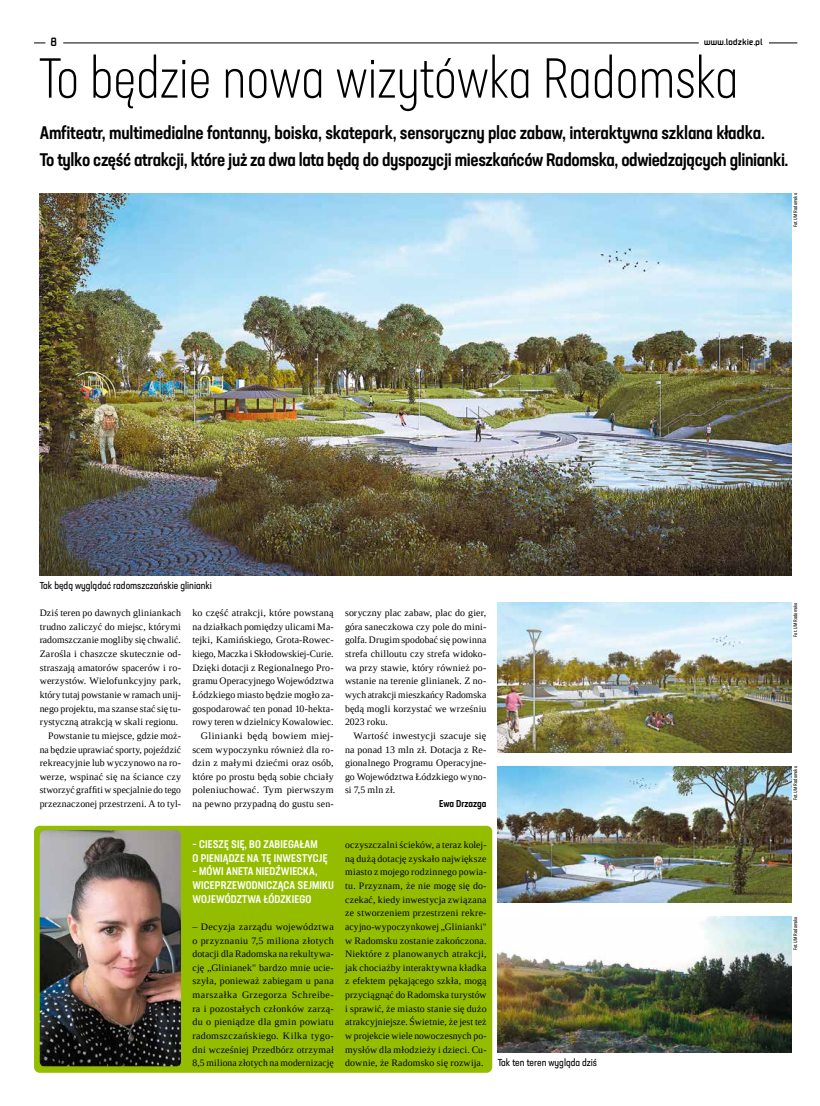
<style>
.page{position:relative;width:820px;height:1106px;background:#fff}
.page>*{position:absolute;margin:0;border:0;box-sizing:border-box;transform-origin:0 0}
.t1{font:300 56px "Neusa Next Std Compact";color:#000}
.t2{font:500 condensed 18px/27.3px "Neusa Next Std";letter-spacing:-.02em;color:#000}
.t3{font:12px "lodzer";color:#000}
.t4{font:500 condensed 11px/13.6px "Neusa Next Std";letter-spacing:.01em;color:#fff}
.t5{font:condensed 10px "Neusa Next Std";color:#000}
.t6{font:9.8px/13.6px "Tinos";letter-spacing:.015em;color:#000;text-align:justify}
.t7{font:500 condensed 9.8px "Neusa Next Std";color:#000}
.t8{font:9px "lodzer";color:#000}
.t9{font:condensed 5px "Neusa Next Std";color:#000}
</style>
<div class="page">
<hr style="left:34px;top:43px;width:763px;height:1px;background:#000">
<hr style="left:698px;top:40px;width:70px;height:4px;background:#fff">
<div style="left:45px;top:39px;width:18px;height:7px;background:#fff"></div>
<img style="left:497px;top:916px;width:294px;height:136px">
<img style="left:40px;top:193px;width:751px;height:382px">
<img style="left:497px;top:602px;width:294px;height:150px">
<img style="left:497px;top:766px;width:294px;height:136px">
<div style="left:34px;top:825px;width:458px;height:247px;background:#95bd00;border-radius:6px"></div>
<img style="left:40px;top:830px;width:141px;height:236px">
<p class="t3" style="left:51px;top:35px;width:8px">8</p>
<p class="t8" style="left:704px;top:37px;width:60px">www.lodzkie.pl</p>
<h1 class="t1" style="left:40px;top:44px;width:700px">To będzie nowa wizytówka Radomska</h1>
<h2 class="t2" style="left:40px;top:118px;width:750px">Amfiteatr, multimedialne fontanny, boiska, skatepark, sensoryczny plac zabaw, interaktywna szklana kładka.<br>To tylko część atrakcji, które już za dwa lata będą do dyspozycji mieszkańców Radomska, odwiedzających glinianki.</h2>
<p class="t5" style="left:40px;top:579px;width:174px">Tak będą wyglądać radomszczańskie glinianki</p>
<p class="t6" style="left:40px;top:606px;width:143px;text-align:right">Dziś teren po dawnych gliniankach trudno zaliczyć do miejsc, którymi radomszczanie mogliby się chwalić.<br>Zarośla i chaszcze skutecznie od&shy;straszają amatorów spacerów i ro&shy;werzystów. Wielofunkcyjny park, który tutaj powstanie w ramach unij&shy;nego projektu, ma szanse stać się tu&shy;rystyczną atrakcją w skali regionu.<br>Powstanie tu miejsce, gdzie moż&shy;na będzie uprawiać sporty, pojeździć rekreacyjnie lub wyczynowo na ro&shy;werze, wspinać się na ściance czy stworzyć graffiti w specjalnie do tego przeznaczonej przestrzeni. A to tyl-</p>
<p class="t6" style="left:192px;top:606px;width:143px;text-align:right">ko część atrakcji, które powstaną na działkach pomiędzy ulicami Ma&shy;tejki, Kamińskiego, Grota-Rowec&shy;kiego, Maczka i Skłodowskiej-Curie.<br>Dzięki dotacji z Regionalnego Pro&shy;gramu Operacyjnego Województwa Łódzkiego miasto będzie mogło za&shy;gospodarować ten ponad 10-hekta&shy;rowy teren w dzielnicy Kowalowiec.<br>Glinianki będą bowiem miej&shy;scem wypoczynku również dla ro&shy;dzin z małymi dziećmi oraz osób, które po prostu będą sobie chciały poleniuchować. Tym pierwszym na pewno przypadną do gustu sen-</p>
<p class="t6" style="left:345px;top:606px;width:143px">soryczny plac zabaw, plac do gier, góra saneczkowa czy pole do mini&shy;golfa. Drugim spodobać się powinna strefa chilloutu czy strefa widoko&shy;wa przy stawie, który również po&shy;wstanie na terenie glinianek. Z no&shy;wych atrakcji mieszkańcy Radomska będą mogli korzystać we wrześniu 2023 roku.</p>
<p class="t6" style="left:345px;top:728px;width:143px;text-indent:9px">Wartość inwestycji szacuje się na ponad 13 mln zł. Dotacja z Re&shy;gionalnego Programu Operacyjne&shy;go Województwa Łódzkiego wyno&shy;si 7,5 mln zł.</p>
<p class="t7" style="left:439px;top:797px;width:49px">Ewa Drzazga</p>
<p class="t4" style="left:192px;top:837px;width:136px">– CIESZĘ SIĘ, BO ZABIEGAŁAM<br>O PIENIĄDZE NA TĘ INWESTYCJĘ</p>
<p class="t4" style="left:192px;top:864px;width:143px">– MÓWI ANETA NIEDŹWIECKA,<br>WICEPRZEWODNICZĄCA SEJMIKU<br>WOJEWÓDZTWA ŁÓDZKIEGO</p>
<p class="t6" style="left:192px;top:919px;width:143px">– Decyzja zarządu województwa o przyznaniu 7,5 miliona złotych dotacji dla Radomska na rekultywa&shy;cję „Glinianek" bardzo mnie ucie&shy;szyła, ponieważ zabiegam u pana marszałka Grzegorza Schreibe&shy;ra i pozostałych członków zarzą&shy;du o pieniądze dla gmin powiatu radomszczańskiego. Kilka tygo&shy;dni wcześniej Przedbórz otrzymał 8,5 miliona złotych na modernizację</p>
<p class="t6" style="left:345px;top:838px;width:143px">oczyszczalni ścieków, a teraz kolej&shy;ną dużą dotację zyskało największe miasto z mojego rodzinnego powia&shy;tu. Przyznam, że nie mogę się do&shy;czekać, kiedy inwestycja związana ze stworzeniem przestrzeni rekre&shy;acyjno-wypoczynkowej „Glinianki" w Radomsku zostanie zakończona.<br>Niektóre z planowanych atrakcji, jak chociażby interaktywna kładka z efektem pękającego szkła, mogą przyciągnąć do Radomska turystów i sprawić, że miasto stanie się dużo atrakcyjniejsze. Świetnie, że jest też w projekcie wiele nowoczesnych po&shy;mysłów dla młodzieży i dzieci. Cu&shy;downie, że Radomsko się rozwija.</p>
<p class="t5" style="left:497px;top:1056px;width:101px">Tak ten teren wygląda dziś</p>
<p class="t9" style="left:792px;top:227px;width:36px;rotate:-90deg">Fot. UM Radomsko</p>
<p class="t9" style="left:792px;top:636px;width:36px;rotate:-90deg">Fot. UM Radomsko</p>
<p class="t9" style="left:792px;top:800px;width:36px;rotate:-90deg">Fot. UM Radomsko</p>
<p class="t9" style="left:792px;top:950px;width:36px;rotate:-90deg">Fot. UM Radomsko</p>
</div>
